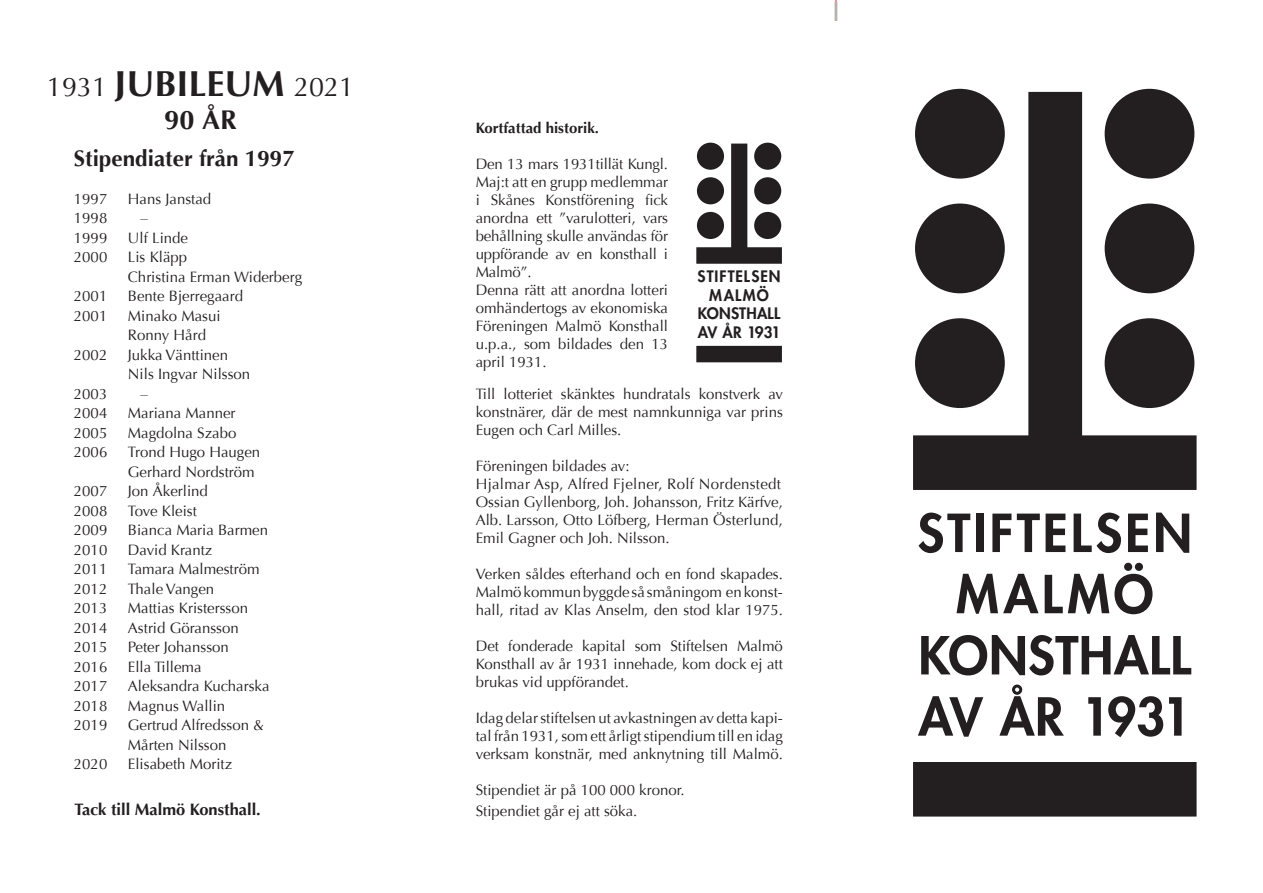
<style>
.page{position:relative;width:1263px;height:893px;background:#fff}
.page>*{position:absolute;margin:0;border:0;box-sizing:border-box;transform-origin:0 0}
.t1{font:800 51px/61.2px "Futura Std";letter-spacing:.04em;color:#231f20;text-align:center}
.t2{font:27px "Optima";color:#231f20}
.t3{font:700 27px "Optima";color:#231f20}
.t4{font:27px "Helvetica";color:#b6b0af}
.t5{font:700 22.5px "Optima";color:#231f20}
.t6{font:700 16.5px "Optima";color:#231f20}
.t7{font:800 15.45px/18.5px "Futura Std";letter-spacing:.04em;color:#231f20;text-align:center}
.t8{font:15px/18px "Optima";color:#231f20;text-align:justify}
.t9{font:15px "Optima";letter-spacing:.02em;color:#231f20}
.t10{font:700 15px "Optima";color:#231f20}
.s1{font-weight:700;font-size:36px}
</style>
<div class="page">
<div style="left:915px;top:89px;width:90px;height:90px;background:#231f20;border-radius:50%"></div>
<div style="left:915px;top:204px;width:90px;height:89px;background:#231f20;border-radius:50%"></div>
<div style="left:915px;top:318px;width:90px;height:90px;background:#231f20;border-radius:50%"></div>
<div style="left:1105px;top:89px;width:89px;height:90px;background:#231f20;border-radius:50%"></div>
<div style="left:1105px;top:204px;width:89px;height:89px;background:#231f20;border-radius:50%"></div>
<div style="left:1105px;top:318px;width:89px;height:90px;background:#231f20;border-radius:50%"></div>
<div style="left:1028px;top:92px;width:54px;height:359px;background:#231f20"></div>
<div style="left:913px;top:435px;width:283px;height:55px;background:#231f20"></div>
<div style="left:913px;top:762px;width:283px;height:54px;background:#231f20"></div>
<div style="left:697px;top:143px;width:27px;height:27px;background:#231f20;border-radius:50%"></div>
<div style="left:697px;top:177px;width:27px;height:27px;background:#231f20;border-radius:50%"></div>
<div style="left:697px;top:212px;width:27px;height:27px;background:#231f20;border-radius:50%"></div>
<div style="left:754px;top:143px;width:27px;height:27px;background:#231f20;border-radius:50%"></div>
<div style="left:754px;top:177px;width:27px;height:27px;background:#231f20;border-radius:50%"></div>
<div style="left:754px;top:212px;width:27px;height:27px;background:#231f20;border-radius:50%"></div>
<div style="left:731px;top:144px;width:16px;height:108px;background:#231f20"></div>
<div style="left:696px;top:247px;width:86px;height:17px;background:#231f20"></div>
<div style="left:696px;top:346px;width:86px;height:16px;background:#231f20"></div>
<p class="t2" style="left:47px;top:71px;width:309px">1931 <span class="s1">JUBILEUM</span> 2021</p>
<p class="t3" style="left:165px;top:104px;width:74px">90 ÅR</p>
<p class="t5" style="left:74px;top:146px;width:222px">Stipendiater från 1997</p>
<p class="t8" style="left:74px;top:190px;width:35px">1997</p>
<p class="t8" style="left:128px;top:190px;width:85px">Hans Janstad</p>
<p class="t8" style="left:74px;top:209px;width:35px">1998</p>
<p class="t8" style="left:140px;top:209px;width:9px">–</p>
<p class="t8" style="left:74px;top:229px;width:35px">1999</p>
<p class="t8" style="left:128px;top:229px;width:62px">Ulf Linde</p>
<p class="t8" style="left:74px;top:248px;width:35px">2000</p>
<p class="t8" style="left:128px;top:248px;width:176px;line-height:19.5px">Lis Kläpp<br>Christina Erman Widerberg</p>
<p class="t8" style="left:74px;top:287px;width:35px">2001</p>
<p class="t8" style="left:128px;top:287px;width:117px">Bente Bjerregaard</p>
<p class="t8" style="left:74px;top:307px;width:35px">2001</p>
<p class="t8" style="left:128px;top:306px;width:94px;line-height:19.5px">Minako Masui<br>Ronny Hård</p>
<p class="t8" style="left:74px;top:346px;width:35px">2002</p>
<p class="t8" style="left:128px;top:345px;width:124px;line-height:19.5px">Jukka Vänttinen<br>Nils Ingvar Nilsson</p>
<p class="t8" style="left:74px;top:385px;width:35px">2003</p>
<p class="t8" style="left:140px;top:385px;width:9px">–</p>
<p class="t8" style="left:74px;top:404px;width:35px">2004</p>
<p class="t8" style="left:128px;top:404px;width:109px">Mariana Manner</p>
<p class="t8" style="left:74px;top:424px;width:35px">2005</p>
<p class="t8" style="left:128px;top:424px;width:110px">Magdolna Szabo</p>
<p class="t8" style="left:74px;top:443px;width:35px">2006</p>
<p class="t8" style="left:128px;top:443px;width:134px;line-height:19.5px">Trond Hugo Haugen<br>Gerhard Nordström</p>
<p class="t8" style="left:74px;top:482px;width:35px">2007</p>
<p class="t8" style="left:128px;top:482px;width:81px">Jon Åkerlind</p>
<p class="t8" style="left:74px;top:502px;width:35px">2008</p>
<p class="t8" style="left:128px;top:502px;width:70px">Tove Kleist</p>
<p class="t8" style="left:74px;top:521px;width:35px">2009</p>
<p class="t8" style="left:128px;top:521px;width:142px">Bianca Maria Barmen</p>
<p class="t8" style="left:74px;top:541px;width:35px">2010</p>
<p class="t8" style="left:128px;top:541px;width:86px">David Krantz</p>
<p class="t8" style="left:74px;top:560px;width:35px">2011</p>
<p class="t8" style="left:128px;top:560px;width:133px">Tamara Malmeström</p>
<p class="t8" style="left:74px;top:580px;width:35px">2012</p>
<p class="t8" style="left:128px;top:580px;width:88px">Thale Vangen</p>
<p class="t8" style="left:74px;top:599px;width:35px">2013</p>
<p class="t8" style="left:128px;top:599px;width:122px">Mattias Kristersson</p>
<p class="t8" style="left:74px;top:619px;width:35px">2014</p>
<p class="t8" style="left:128px;top:619px;width:112px">Astrid Göransson</p>
<p class="t8" style="left:74px;top:638px;width:35px">2015</p>
<p class="t8" style="left:128px;top:638px;width:102px">Peter Johansson</p>
<p class="t8" style="left:74px;top:658px;width:35px">2016</p>
<p class="t8" style="left:128px;top:658px;width:75px">Ella Tillema</p>
<p class="t8" style="left:74px;top:677px;width:35px">2017</p>
<p class="t8" style="left:128px;top:677px;width:143px">Aleksandra Kucharska</p>
<p class="t8" style="left:74px;top:697px;width:35px">2018</p>
<p class="t8" style="left:128px;top:697px;width:99px">Magnus Wallin</p>
<p class="t8" style="left:74px;top:716px;width:35px">2019</p>
<p class="t8" style="left:128px;top:716px;width:138px">Gertrud Alfredsson &amp;</p>
<p class="t8" style="left:128px;top:736px;width:100px">Mårten Nilsson</p>
<p class="t8" style="left:74px;top:755px;width:35px">2020</p>
<p class="t8" style="left:128px;top:755px;width:106px">Elisabeth Moritz</p>
<p class="t6" style="left:75px;top:799px;width:188px">Tack till Malmö Konsthall.</p>
<p class="t10" style="left:476px;top:119px;width:125px">Kortfattad historik.</p>
<p class="t8" style="left:476px;top:155px;width:194px">Den 13 mars 1931tillät Kungl.<br>Maj:t att en grupp medlemmar i Skånes Konstförening fick anordna ett ”varulotteri, vars behållning skulle användas för uppförande av en konsthall i Malmö”.</p>
<p class="t8" style="left:476px;top:281px;width:194px">Denna rätt att anordna lotteri omhändertogs av ekonomiska Föreningen Malmö Konsthall u.p.a., som bildades den 13 april 1931.</p>
<p class="t7" style="left:698px;top:268px;width:84px">STIFTELSEN<br>MALMÖ<br>KONSTHALL<br>AV ÅR 1931</p>
<p class="t8" style="left:476px;top:385px;width:309px">Till lotteriet skänktes hundratals konstverk av konstnärer, där de mest namnkunniga var prins Eugen och Carl Milles.</p>
<p class="t8" style="left:476px;top:457px;width:155px">Föreningen bildades av:</p>
<p class="t9" style="left:476px;top:475px;width:307px">Hjalmar Asp, Alfred Fjelner, Rolf Nordenstedt</p>
<p class="t8" style="left:476px;top:493px;width:309px">Ossian Gyllenborg, Joh. Johansson, Fritz Kärfve,<br>Alb. Larsson, Otto Löfberg, Herman Österlund,</p>
<p class="t8" style="left:476px;top:529px;width:195px">Emil Gagner och Joh. Nilsson.</p>
<p class="t8" style="left:476px;top:565px;width:309px">Verken såldes efterhand och en fond skapades.<br>Malmö kommun byggde så småningom en konst&shy;hall, ritad av Klas Anselm, den stod klar 1975.</p>
<p class="t8" style="left:476px;top:637px;width:309px">Det fonderade kapital som Stiftelsen Malmö Konsthall av år 1931 innehade, kom dock ej att brukas vid uppförandet.</p>
<p class="t8" style="left:476px;top:709px;width:309px">Idag delar stiftelsen ut avkastningen av detta kapi&shy;tal från 1931, som ett årligt stipendium till en idag verksam konstnär, med anknytning till Malmö.</p>
<p class="t8" style="left:476px;top:781px;width:210px">Stipendiet är på 100 000 kronor.</p>
<p class="t8" style="left:476px;top:802px;width:163px">Stipendiet går ej att söka.</p>
<p class="t4" style="left:832px;top:-9px;width:9px">I</p>
<p class="t1" style="left:917px;top:503px;width:276px">STIFTELSEN<br>MALMÖ<br>KONSTHALL<br>AV ÅR 1931</p>
</div>
